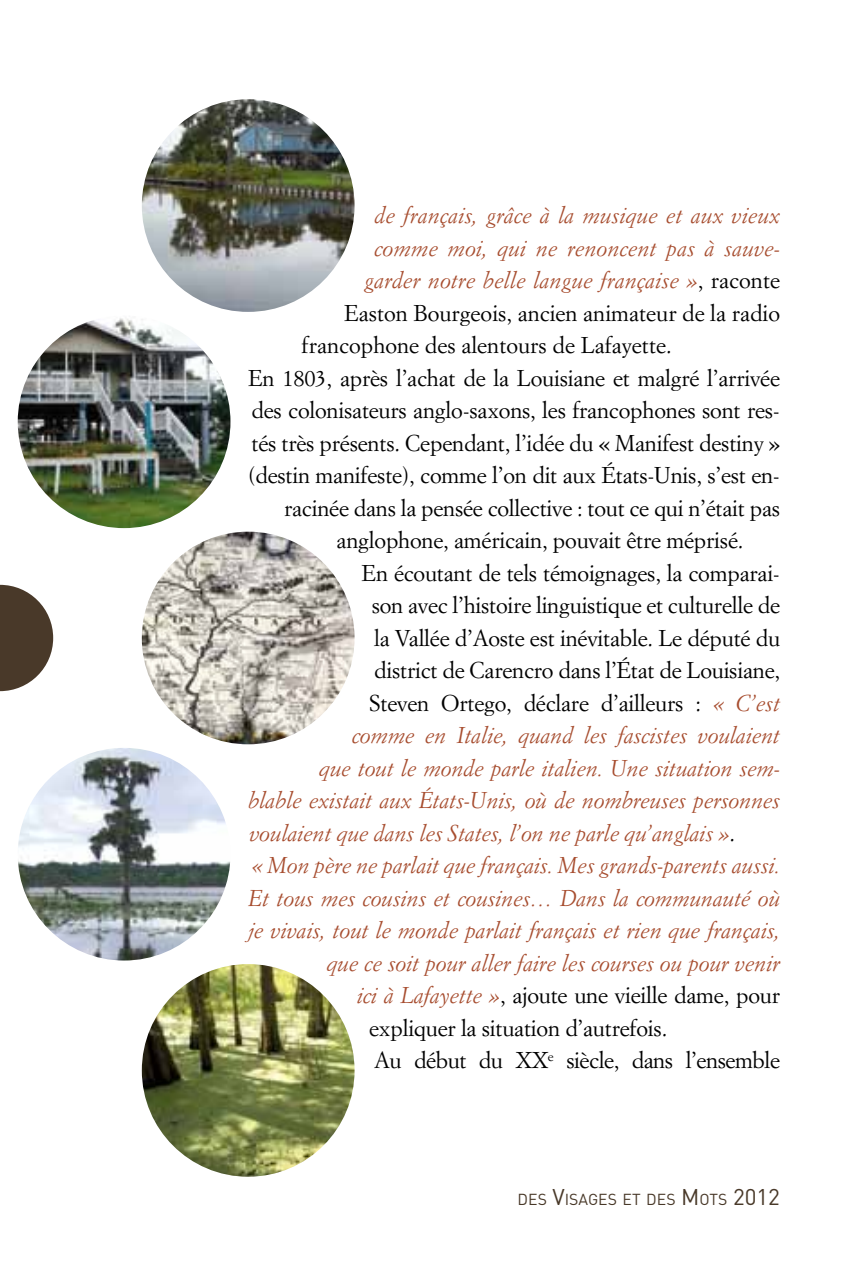
<style>
.page{position:relative;width:851px;height:1276px;background:#fff}
.page>*{position:absolute;margin:0;border:0;box-sizing:border-box;transform-origin:0 0}
.t1{font:22.5px "Simoncini Garamond";letter-spacing:-.01em;color:#000}
.t2{font:italic 22.5px "Simoncini Garamond";letter-spacing:-.01em;color:#a74d2f}
.t3{font:15.75px "DIN";color:#493929}
.s1{font-style:normal;color:#000}
.s2{font-style:italic;color:#a74d2f}
.s3{font-size:22.5px}
</style>
<div class="page">
<svg style="left:0;top:585px;width:53px;height:106px"></svg>
<img style="left:142px;top:531px;width:212px;height:213px;border-radius:106px">
<img style="left:142px;top:99px;width:212px;height:213px;border-radius:106px">
<img style="left:142px;top:964px;width:212px;height:212px;border-radius:106px">
<div style="left:0;top:717px;width:261px;height:278px;background:#fff"></div>
<img style="left:18px;top:748px;width:212px;height:212px;border-radius:106px">
<div style="left:0;top:285px;width:261px;height:277px;background:#fff"></div>
<img style="left:18px;top:315px;width:212px;height:213px;border-radius:106px">
<p class="t2" style="left:374px;top:202px;width:407px">de français, grâce à la musique et aux vieux</p>
<p class="t2" style="left:374px;top:234px;width:407px">comme moi, qui ne renoncent pas à sauve-</p>
<p class="t2" style="left:364px;top:267px;width:417px">garder notre belle langue française »<span class="s1">, raconte</span></p>
<p class="t1" style="left:344px;top:299px;width:437px">Easton Bourgeois, ancien animateur de la radio</p>
<p class="t1" style="left:301px;top:331px;width:371px">francophone des alentours de Lafayette.</p>
<p class="t1" style="left:248px;top:364px;width:533px">En 1803, après l’achat de la Louisiane et malgré l’arrivée</p>
<p class="t1" style="left:251px;top:396px;width:530px">des colonisateurs anglo-saxons, les francophones sont res-</p>
<p class="t1" style="left:251px;top:429px;width:530px">tés très présents. Cependant, l’idée du « Manifest destiny »</p>
<p class="t1" style="left:248px;top:461px;width:533px">(destin manifeste), comme l’on dit aux États-Unis, s’est en-</p>
<p class="t1" style="left:284px;top:494px;width:497px">racinée dans la pensée collective : tout ce qui n’était pas</p>
<p class="t1" style="left:336px;top:526px;width:408px">anglophone, américain, pouvait être méprisé.</p>
<p class="t1" style="left:361px;top:559px;width:420px">En écoutant de tels témoignages, la comparai-</p>
<p class="t1" style="left:371px;top:591px;width:410px">son avec l’histoire linguistique et culturelle de</p>
<p class="t1" style="left:374px;top:624px;width:407px">la Vallée d’Aoste est inévitable. Le député du</p>
<p class="t1" style="left:374px;top:656px;width:407px">district de Carencro dans l’État de Louisiane,</p>
<p class="t1" style="left:369px;top:689px;width:412px">Steven Ortego, déclare d’ailleurs : <span class="s2">« C’est</span></p>
<p class="t2" style="left:351px;top:722px;width:430px">comme en Italie, quand les fascistes voulaient</p>
<p class="t2" style="left:319px;top:754px;width:462px">que tout le monde parle italien. Une situation sem-</p>
<p class="t2" style="left:248px;top:787px;width:533px">blable existait aux États-Unis, où de nombreuses personnes</p>
<p class="t2" style="left:249px;top:819px;width:487px">voulaient que dans les States, l’on ne parle qu’anglais »<span class="s1">.</span></p>
<p class="t2" style="left:251px;top:851px;width:530px">« Mon père ne parlait que français. Mes grands-parents aussi.</p>
<p class="t2" style="left:248px;top:884px;width:533px">Et tous mes cousins et cousines… Dans la communauté où</p>
<p class="t2" style="left:248px;top:916px;width:533px">je vivais, tout le monde parlait français et rien que français,</p>
<p class="t2" style="left:326px;top:949px;width:455px">que ce soit pour aller faire les courses ou pour venir</p>
<p class="t1" style="left:356px;top:981px;width:425px"><span class="s2">ici à Lafayette »</span>, ajoute une vieille dame, pour</p>
<p class="t1" style="left:369px;top:1014px;width:299px">expliquer la situation d’autrefois.</p>
<p class="t1" style="left:374px;top:1046px;width:407px">Au début du XX<sup>e</sup> siècle, dans l’ensemble</p>
<p class="t3" style="left:517px;top:1189px;width:264px">DES <span class="s3">V</span>ISAGES ET DES <span class="s3">M</span> OTS <span class="s3">2012</span></p>
</div>
